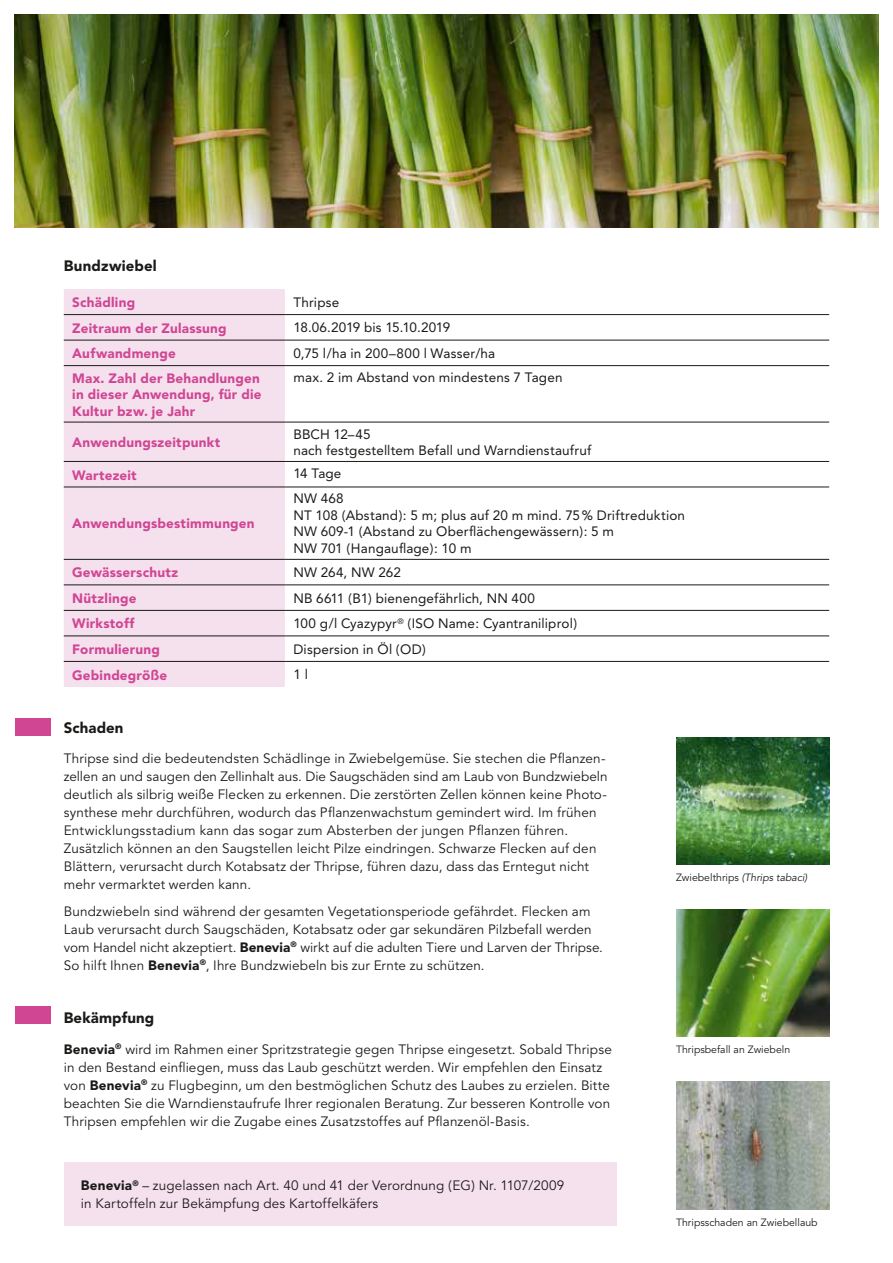
<style>
.page{position:relative;width:893px;height:1263px;background:#fff}
.page>*{position:absolute;margin:0;border:0;box-sizing:border-box;transform-origin:0 0}
.t1{font:900 15px "Avenir";letter-spacing:.01em;color:#1a1a18}
.t2{font:13.5px/18px "Avenir";letter-spacing:.01em;color:#1a1a18}
.t3{font:13.5px/16.5px "Avenir";letter-spacing:.01em;color:#1a1a18}
.t4{font:900 13.5px/16.5px "Avenir";letter-spacing:.015em;color:#d04693}
.t5{font:13.5px "Avenir";letter-spacing:-.02em;color:#1a1a18}
.t6{font:10.5px "Avenir";color:#1a1a18}
.t7{font:italic 10.5px "Avenir";color:#1a1a18}
.s1{font-weight:900}
.s2{font-style:normal}
</style>
<div class="page">
<img style="left:15px;top:15px;width:863px;height:212px">
<div style="left:64px;top:289px;width:221px;height:398px;background:#f5e0ee"></div>
<hr style="left:64px;top:314px;width:221px;height:1px;background:#1a1a18">
<hr style="left:285px;top:314px;width:544px;height:1px;background:#1a1a18">
<hr style="left:64px;top:340px;width:221px;height:1px;background:#1a1a18">
<hr style="left:285px;top:340px;width:544px;height:1px;background:#1a1a18">
<hr style="left:64px;top:365px;width:221px;height:1px;background:#1a1a18">
<hr style="left:285px;top:365px;width:544px;height:1px;background:#1a1a18">
<hr style="left:64px;top:422px;width:221px;height:1px;background:#1a1a18">
<hr style="left:285px;top:422px;width:544px;height:1px;background:#1a1a18">
<hr style="left:64px;top:461px;width:221px;height:1px;background:#1a1a18">
<hr style="left:285px;top:461px;width:544px;height:1px;background:#1a1a18">
<hr style="left:64px;top:487px;width:221px;height:1px;background:#1a1a18">
<hr style="left:285px;top:487px;width:544px;height:1px;background:#1a1a18">
<hr style="left:64px;top:559px;width:221px;height:1px;background:#1a1a18">
<hr style="left:285px;top:559px;width:544px;height:1px;background:#1a1a18">
<hr style="left:64px;top:584px;width:221px;height:1px;background:#1a1a18">
<hr style="left:285px;top:584px;width:544px;height:1px;background:#1a1a18">
<hr style="left:64px;top:610px;width:221px;height:1px;background:#1a1a18">
<hr style="left:285px;top:610px;width:544px;height:1px;background:#1a1a18">
<hr style="left:64px;top:635px;width:221px;height:1px;background:#1a1a18">
<hr style="left:285px;top:635px;width:544px;height:1px;background:#1a1a18">
<hr style="left:64px;top:661px;width:221px;height:1px;background:#1a1a18">
<hr style="left:285px;top:661px;width:544px;height:1px;background:#1a1a18">
<div style="left:15px;top:719px;width:36px;height:17px;background:#d04693"></div>
<div style="left:15px;top:1007px;width:36px;height:17px;background:#d04693"></div>
<div style="left:64px;top:1162px;width:553px;height:64px;background:#f5e0ee"></div>
<img style="left:676px;top:1081px;width:153px;height:128px">
<img style="left:676px;top:909px;width:153px;height:128px">
<img style="left:676px;top:737px;width:153px;height:128px">
<p class="t1" style="left:64px;top:257px;width:95px">Bundzwiebel</p>
<p class="t4" style="left:72px;top:294px;width:64px">Schädling</p>
<p class="t3" style="left:293px;top:294px;width:47px">Thripse</p>
<p class="t4" style="left:72px;top:320px;width:156px">Zeitraum der Zulassung</p>
<p class="t5" style="left:293px;top:320px;width:158px">18.06.2019 bis 15.10.2019</p>
<p class="t4" style="left:72px;top:345px;width:105px">Aufwandmenge</p>
<p class="t3" style="left:293px;top:345px;width:203px">0,75 l/ha in 200–800 l Wasser/ha</p>
<p class="t4" style="left:72px;top:370px;width:191px">Max. Zahl der Behandlungen in dieser Anwendung, für die<br>Kultur bzw. je Jahr</p>
<p class="t3" style="left:293px;top:369px;width:271px">max. 2 im Abstand von mindestens 7 Tagen</p>
<p class="t4" style="left:72px;top:434px;width:150px">Anwendungszeitpunkt</p>
<p class="t3" style="left:293px;top:426px;width:299px">BBCH 12–45<br>nach festgestelltem Befall und Warndienstaufruf</p>
<p class="t4" style="left:72px;top:466px;width:66px">Wartezeit</p>
<p class="t3" style="left:293px;top:465px;width:50px">14 Tage</p>
<p class="t4" style="left:72px;top:515px;width:184px">Anwendungsbestimmungen</p>
<p class="t3" style="left:293px;top:491px;width:393px">NW 468<br>NT 108 (Abstand): 5 m; plus auf 20 m mind. 75% Driftreduktion NW 609-1 (Abstand zu Oberflächengewässern): 5 m<br>NW 701 (Hangauflage): 10 m</p>
<p class="t4" style="left:72px;top:564px;width:107px">Gewässerschutz</p>
<p class="t3" style="left:293px;top:564px;width:109px">NW 264, NW 262</p>
<p class="t4" style="left:72px;top:590px;width:66px">Nützlinge</p>
<p class="t3" style="left:293px;top:590px;width:243px">NB 6611 (B1) bienengefährlich, NN 400</p>
<p class="t4" style="left:72px;top:615px;width:64px">Wirkstoff</p>
<p class="t3" style="left:293px;top:615px;width:285px">100 g/l Cyazypyr<sup>®</sup> (ISO Name: Cyantraniliprol)</p>
<p class="t4" style="left:72px;top:641px;width:89px">Formulierung</p>
<p class="t3" style="left:293px;top:641px;width:134px">Dispersion in Öl (OD)</p>
<p class="t4" style="left:72px;top:666px;width:96px">Gebindegröße</p>
<p class="t3" style="left:293px;top:666px;width:16px">1 l</p>
<p class="t1" style="left:64px;top:718px;width:61px">Schaden</p>
<p class="t2" style="left:64px;top:750px;width:545px">Thripse sind die bedeutendsten Schädlinge in Zwiebelgemüse. Sie stechen die Pflanzen&shy;zellen an und saugen den Zellinhalt aus. Die Saugschäden sind am Laub von Bundzwiebeln deutlich als silbrig weiße Flecken zu erkennen. Die zerstörten Zellen können keine Photo&shy;synthese mehr durchführen, wodurch das Pflanzenwachstum gemindert wird. Im frühen Entwicklungsstadium kann das sogar zum Absterben der jungen Pflanzen führen.<br>Zusätzlich können an den Saugstellen leicht Pilze eindringen. Schwarze Flecken auf den Blättern, verursacht durch Kotabsatz der Thripse, führen dazu, dass das Erntegut nicht mehr vermarktet werden kann.</p>
<p class="t2" style="left:64px;top:903px;width:541px">Bundzwiebeln sind während der gesamten Vegetationsperiode gefährdet. Flecken am Laub verursacht durch Saugschäden, Kotabsatz oder gar sekundären Pilzbefall werden vom Handel nicht akzeptiert. <span class="s1">Benevia</span><sup>®</sup> wirkt auf die adulten Tiere und Larven der Thripse.<br>So hilft Ihnen <span class="s1">Benevia</span><sup>®</sup>, Ihre Bundzwiebeln bis zur Ernte zu schützen.</p>
<p class="t1" style="left:64px;top:1009px;width:92px">Bekämpfung</p>
<p class="t2" style="left:64px;top:1040px;width:550px"><span class="s1">Benevia</span><sup>®</sup> wird im Rahmen einer Spritzstrategie gegen Thripse eingesetzt. Sobald Thripse in den Bestand einfliegen, muss das Laub geschützt werden. Wir empfehlen den Einsatz von <span class="s1">Benevia</span><sup>®</sup> zu Flugbeginn, um den bestmöglichen Schutz des Laubes zu erzielen. Bitte beachten Sie die Warndienstaufrufe Ihrer regionalen Beratung. Zur besseren Kontrolle von Thripsen empfehlen wir die Zugabe eines Zusatzstoffes auf Pflanzenöl-Basis.</p>
<p class="t2" style="left:81px;top:1177px;width:485px"><span class="s1">Benevia</span><sup>®</sup> – zugelassen nach Art. 40 und 41 der Verordnung (EG) Nr. 1107/2009 in Kartoffeln zur Bekämpfung des Kartoffelkäfers</p>
<p class="t7" style="left:676px;top:871px;width:133px"><span class="s2">Zwiebelthrips</span> (Thrips tabaci)</p>
<p class="t6" style="left:676px;top:1044px;width:116px">Thripsbefall an Zwiebeln</p>
<p class="t6" style="left:676px;top:1216px;width:143px">Thripsschaden an Zwiebellaub</p>
</div>
